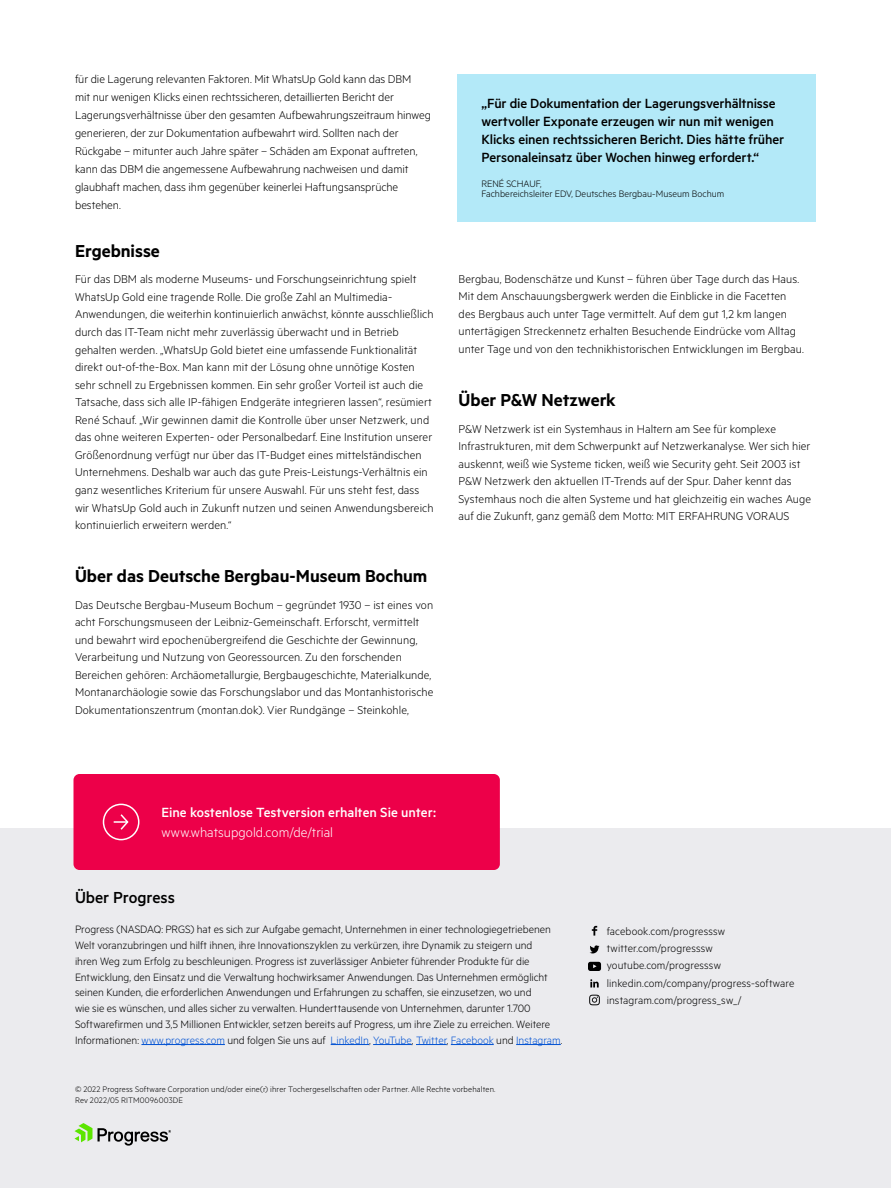
<style>
.page{position:relative;width:891px;height:1188px;background:#fff}
.page>*{position:absolute;margin:0;border:0;box-sizing:border-box;transform-origin:0 0}
.Body_1{font:600 19.5px "Metric";color:#000}
.Body_2{font:600 19.5px "Metric";color:#000}
.t1{font:500 18px "Metric";letter-spacing:-.005em;color:#000}
.Quotes_Names{font:500 15px/18px "Metric";letter-spacing:-.01em;color:#000}
.t2{font:500 15px "Metric";color:#fff}
.t3{font:300 15px "Metric";color:#fff}
.Body_1-2{font:300 12.75px/17.5px "Metric";letter-spacing:.005em;color:#000}
.t4{font:300 12px/15.8px "Metric";color:#000}
.Quotes_Names-2{font:300 10.5px/10.5px "Metric";color:#000}
.t5{font:300 9px/10.8px "Metric";letter-spacing:.015em;color:#000}
.s1{font-family:"Myriad Pro"}
.s2{color:#0051d3}
</style>
<div class="page">
<div style="left:0;top:828px;width:891px;height:360px;background:#ebebee"></div>
<svg style="left:74px;top:1123px;width:97px;height:23px"></svg>
<hr style="left:141px;top:1044px;width:84px;height:1px;background:#0051d3">
<hr style="left:331px;top:1044px;width:38px;height:1px;background:#0051d3">
<hr style="left:373px;top:1044px;width:39px;height:1px;background:#0051d3">
<hr style="left:416px;top:1044px;width:31px;height:1px;background:#0051d3">
<hr style="left:451px;top:1044px;width:43px;height:1px;background:#0051d3">
<hr style="left:516px;top:1044px;width:45px;height:1px;background:#0051d3">
<svg style="left:592px;top:926px;width:5px;height:10px"></svg>
<svg style="left:590px;top:945px;width:9px;height:8px"></svg>
<svg style="left:590px;top:979px;width:9px;height:8px"></svg>
<svg style="left:588px;top:962px;width:13px;height:9px"></svg>
<svg style="left:589px;top:995px;width:11px;height:10px"></svg>
<div style="left:74px;top:774px;width:426px;height:96px;background:#ed0049;border-radius:6px"></div>
<div style="left:103px;top:804px;width:36px;height:36px;border:2px solid #fff;border-radius:50%"></div>
<svg style="left:114px;top:814px;width:15px;height:16px"></svg>
<div style="left:458px;top:74px;width:358px;height:147px;background:#b3e9f8"></div>
<p class="Body_1-2" style="left:75px;top:70px;width:358px;line-height:18px">für die Lagerung relevanten Faktoren. Mit WhatsUp Gold kann das DBM<br>mit nur wenigen Klicks einen rechtssicheren, detaillierten Bericht der Lagerungsverhältnisse über den gesamten Aufbewahrungszeitraum hinweg generieren, der zur Dokumentation aufbewahrt wird. Sollten nach der Rückgabe – mitunter auch Jahre später – Schäden am Exponat auftreten, kann das DBM die angemessene Aufbewahrung nachweisen und damit glaubhaft machen, dass ihm gegenüber keinerlei Haftungsansprüche bestehen.</p>
<p class="Body_2" style="left:75px;top:239px;width:86px">Ergebnisse</p>
<p class="Body_1-2" style="left:75px;top:270px;width:360px">Für das DBM als moderne Museums- und Forschungseinrichtung spielt WhatsUp Gold eine tragende Rolle. Die gro<span class="s1">ß</span>e Zahl an Multimedia-Anwendungen, die weiterhin kontinuierlich anwächst, könnte ausschlie<span class="s1">ß</span>lich durch das IT-Team nicht mehr zuverlässig überwacht und in Betrieb gehalten werden. „WhatsUp Gold bietet eine umfassende Funktionalität direkt out-of-the-Box. Man kann mit der Lösung ohne unnötige Kosten sehr schnell zu Ergebnissen kommen. Ein sehr gro<span class="s1">ß</span>er Vorteil ist auch die Tatsache, dass sich alle IP-fähigen Endgeräte integrieren lassen“, resümiert René Schauf. „Wir gewinnen damit die Kontrolle über unser Netzwerk, und das ohne weiteren Experten- oder Personalbedarf. Eine Institution unserer Grö<span class="s1">ß</span>enordnung verfügt nur über das IT-Budget eines mittelständischen Unternehmens. Deshalb war auch das gute Preis-Leistungs-Verhältnis ein ganz wesentliches Kriterium für unsere Auswahl. Für uns steht fest, dass wir WhatsUp Gold auch in Zukunft nutzen und seinen Anwendungsbereich kontinuierlich erweitern werden.“</p>
<p class="Body_1" style="left:75px;top:565px;width:354px">Über das Deutsche Bergbau-Museum Bochum</p>
<p class="Body_1-2" style="left:75px;top:595px;width:360px">Das Deutsche Bergbau-Museum Bochum – gegründet 1930 – ist eines von acht Forschungsmuseen der Leibniz-Gemeinschaft. Erforscht, vermittelt und bewahrt wird epochenübergreifend die Geschichte der Gewinnung, Verarbeitung und Nutzung von Georessourcen. Zu den forschenden Bereichen gehören: Archäometallurgie, Bergbaugeschichte, Materialkunde, Montanarchäologie sowie das Forschungslabor und das Montanhistorische Dokumentationszentrum (montan.dok). Vier Rundgänge – Steinkohle,</p>
<p class="Quotes_Names" style="left:482px;top:94px;width:304px">„Für die Dokumentation der Lagerungsverhältnisse wertvoller Exponate erzeugen wir nun mit wenigen Klicks einen rechtssicheren Bericht. Dies hätte früher Personaleinsatz über Wochen hinweg erfordert.“</p>
<p class="Quotes_Names-2" style="left:482px;top:178px;width:244px">RENÉ SCHAUF,<br>Fachbereichsleiter EDV, Deutsches Bergbau-Museum Bochum</p>
<p class="Body_1-2" style="left:459px;top:269px;width:347px">Bergbau, Bodenschätze und Kunst – führen über Tage durch das Haus.<br>Mit dem Anschauungsbergwerk werden die Einblicke in die Facetten des Bergbaus auch unter Tage vermittelt. Auf dem gut 1,2 km langen untertägigen Streckennetz erhalten Besuchende Eindrücke vom Alltag unter Tage und von den technikhistorischen Entwicklungen im Bergbau.</p>
<p class="Body_1" style="left:459px;top:388px;width:159px">Über P&amp;W Netzwerk</p>
<p class="Body_1-2" style="left:459px;top:419px;width:354px">P&amp;W Netzwerk ist ein Systemhaus in Haltern am See für komplexe Infrastrukturen, mit dem Schwerpunkt auf Netzwerkanalyse. Wer sich hier auskennt, wei<span class="s1">ß</span> wie Systeme ticken, wei<span class="s1">ß</span> wie Security geht. Seit 2003 ist P&amp;W Netzwerk den aktuellen IT-Trends auf der Spur. Daher kennt das Systemhaus noch die alten Systeme und hat gleichzeitig ein waches Auge auf die Zukunft, ganz gemä<span class="s1">ß</span> dem Motto: MIT ERFAHRUNG VORAUS</p>
<p class="t2" style="left:161px;top:804px;width:276px">Eine kostenlose Testversion erhalten Sie unter:</p>
<p class="t3" style="left:161px;top:824px;width:173px">www.whatsupgold.com/de/trial</p>
<h2 class="t1" style="left:75px;top:887px;width:102px">Über Progress</h2>
<p class="t4" style="left:75px;top:921px;width:489px">Progress (NASDAQ: PRGS) hat es sich zur Aufgabe gemacht, Unternehmen in einer technologiegetriebenen Welt voranzubringen und hilft ihnen, ihre Innovationszyklen zu verkürzen, ihre Dynamik zu steigern und<br>ihren Weg zum Erfolg zu beschleunigen. Progress ist zuverlässiger Anbieter führender Produkte für die Entwicklung, den Einsatz und die Verwaltung hochwirksamer Anwendungen. Das Unternehmen ermöglicht seinen Kunden, die erforderlichen Anwendungen und Erfahrungen zu schaffen, sie einzusetzen, wo und<br>wie sie es wünschen, und alles sicher zu verwalten. Hunderttausende von Unternehmen, darunter 1.700<br>Softwarefirmen und 3,5 Millionen Entwickler, setzen bereits auf Progress, um ihre Ziele zu erreichen. Weitere Informationen: <span class="s2">www.progress.com</span> und folgen Sie uns auf <span class="s2">LinkedIn</span>, <span class="s2">YouTube</span>, <span class="s2">Twitter</span>, <span class="s2">Facebook</span> und <span class="s2">Instagram</span>.</p>
<p class="t5" style="left:75px;top:1083px;width:422px">© 2022 Progress Software Corporation und/oder eine(r) ihrer Tochergesellschaften oder Partner. Alle Rechte vorbehalten.<br>Rev 2022/05 RITM0096003DE</p>
<p class="t4" style="left:607px;top:922px;width:189px;line-height:17.2px">facebook.com/progresssw twitter.com/progresssw youtube.com/progresssw linkedin.com/company/progress-software instagram.com/progress_sw_/</p>
</div>
